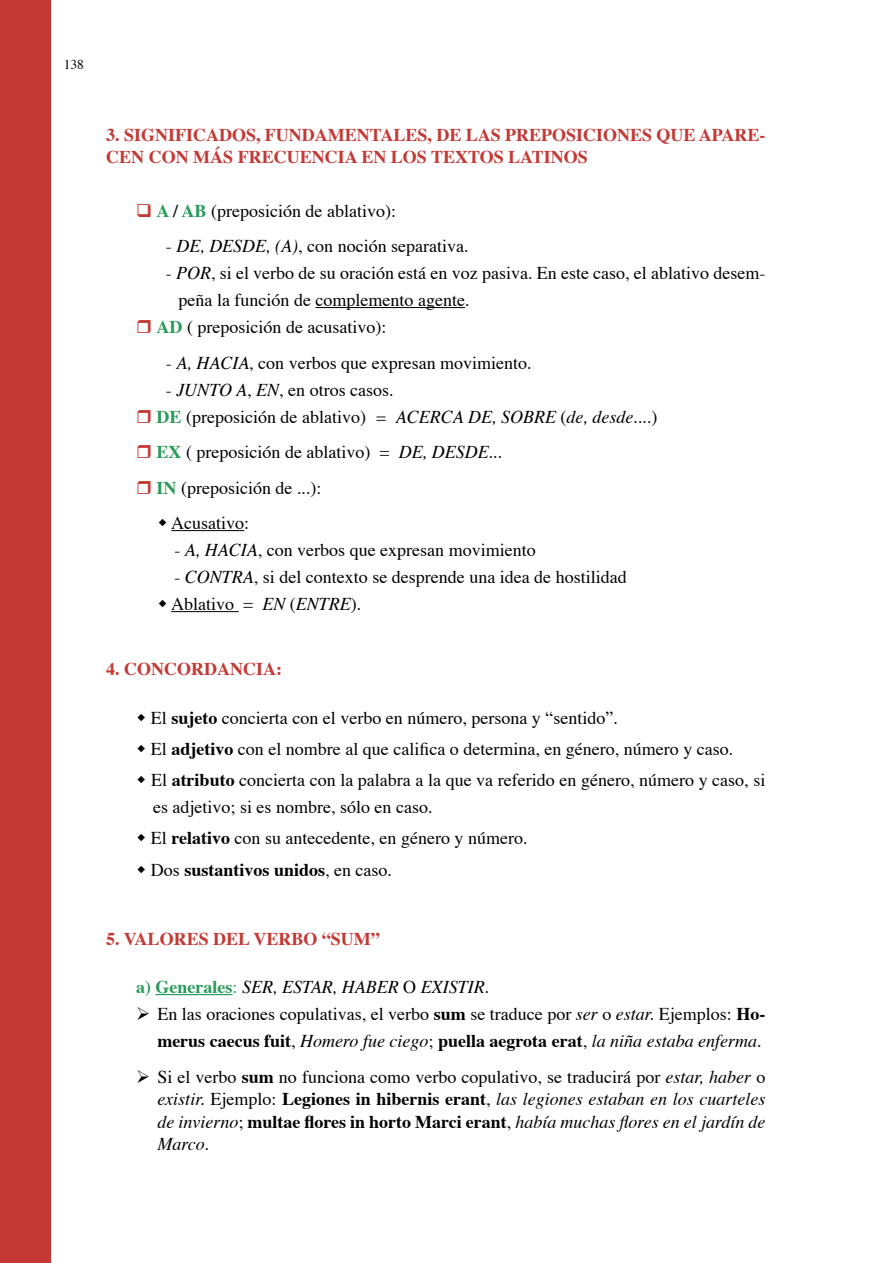
<style>
.page{position:relative;width:893px;height:1263px;background:#fff}
.page>*{position:absolute;margin:0;border:0;box-sizing:border-box;transform-origin:0 0}
.t1{font:18px/27px "Times";color:#000}
.t2{font:italic 18px/22.5px "Times";color:#000;text-align:justify}
.Body_Text_3{font:700 18px/21.6px "Times";color:#c43935}
.t3{font:700 18px "Times";color:#000}
.t4{font:13.5px "Times";color:#000}
.s1{color:#c43935}
.s2{font-weight:700;color:#299b5b}
.s3{font-weight:700}
.s4{font-style:italic}
.s5{font-weight:400}
.s6{font-weight:700;font-style:normal;color:#299b5b}
.s7{font-style:normal;color:#299b5b}
.s8{font-style:normal}
.s9{font-weight:700;font-style:normal}
</style>
<div class="page">
<div style="left:0;top:0;width:51px;height:1263px;background:#c43935"></div>
<hr style="left:316px;top:307px;width:149px;height:1px;background:#000">
<hr style="left:171px;top:530px;width:73px;height:1px;background:#000">
<hr style="left:171px;top:611px;width:68px;height:1px;background:#000">
<hr style="left:156px;top:994px;width:77px;height:1px;background:#299b5b">
<p class="t4" style="left:64px;top:55px;width:22px">138</p>
<p class="Body_Text_3" style="left:106px;top:125px;width:661px">3. SIGNIFICADOS, FUNDAMENTALES, DE LAS PREPOSICIONES QUE APARE-<br>CEN CON MÁS FRECUENCIA EN LOS TEXTOS LATINOS</p>
<p class="t1" style="left:136px;top:198px;width:262px"><span class="s1">❑</span> <span class="s2">A</span> <span class="s3">/</span> <span class="s2">AB</span> (preposición de ablativo):</p>
<p class="t1" style="left:166px;top:234px;width:304px">- <span class="s4">DE, DESDE, (A)</span>, con noción separativa.</p>
<p class="t1" style="left:179px;top:261px;width:588px;text-indent:-13px">- <span class="s4">POR</span>, si el verbo de su oración está en voz pasiva. En este caso, el ablativo desem&shy;peña la función de complemento agente.</p>
<p class="t1" style="left:157px;top:315px;width:231px"><span class="s2">AD</span> ( preposición de acusativo):</p>
<p class="t1" style="left:166px;top:350px;width:367px">- <span class="s4">A, HACIA</span>, con verbos que expresan movimiento.</p>
<p class="t1" style="left:166px;top:377px;width:229px">- <span class="s4">JUNTO A</span>, <span class="s4">EN</span>, en otros casos.</p>
<p class="t1" style="left:157px;top:404px;width:502px"><span class="s2">DE</span> (preposición de ablativo) <span class="s4">= ACERCA DE, SOBRE</span> (<span class="s4">de, desde</span>....)</p>
<p class="t1" style="left:157px;top:440px;width:347px"><span class="s2">EX</span> ( preposición de ablativo) = <span class="s4">DE, DESDE</span>...</p>
<p class="t1" style="left:157px;top:475px;width:166px"><span class="s2">IN</span> (preposición de ...):</p>
<p class="t1" style="left:171px;top:511px;width:79px">Acusativo:</p>
<p class="t1" style="left:174px;top:538px;width:363px">- <span class="s4">A, HACIA</span>, con verbos que expresan movimiento</p>
<p class="t1" style="left:174px;top:565px;width:454px">- <span class="s4">CONTRA</span>, si del contexto se desprende una idea de hostilidad</p>
<p class="t1" style="left:171px;top:592px;width:192px">Ablativo = <span class="s4">EN</span> (<span class="s4">ENTRE</span>)<span class="s4">.</span></p>
<p class="Body_Text_3" style="left:106px;top:659px;width:177px">4. CONCORDANCIA:</p>
<p class="t1" style="left:151px;top:705px;width:468px">El <span class="s3">sujeto</span> concierta con el verbo en número, persona y “sentido”.</p>
<p class="t1" style="left:151px;top:736px;width:584px">El <span class="s3">adjetivo</span> con el nombre al que califica o determina, en género, número y caso.</p>
<p class="t1" style="left:151px;top:768px;width:616px">El <span class="s3">atributo</span> concierta con la palabra a la que va referido en género, número y caso, si es adjetivo; si es nombre, sólo en caso.</p>
<p class="t1" style="left:151px;top:826px;width:378px">El <span class="s3">relativo</span> con su antecedente, en género y número.</p>
<p class="t3" style="left:151px;top:857px;width:243px"><span class="s5">Dos</span> sustantivos unidos<span class="s5">, en caso.</span></p>
<p class="Body_Text_3" style="left:106px;top:928px;width:275px">5. VALORES DEL VERBO “SUM”</p>
<p class="t2" style="left:136px;top:977px;width:355px"><span class="s6">a) Generales</span><span class="s7">:</span> SER, ESTAR, HABER <span class="s8">O</span> EXISTIR.</p>
<p class="t1" style="left:157px;top:1002px;width:610px">En las oraciones copulativas, el verbo <span class="s3">sum</span> se traduce por <span class="s4">ser</span> o <span class="s4">estar.</span> Ejemplos: <span class="s3">Ho&shy;merus caecus fuit</span>, <span class="s4">Homero fue ciego</span>; <span class="s3">puella aegrota erat</span>, <span class="s4">la niña estaba enferma.</span></p>
<p class="t2" style="left:157px;top:1067px;width:610px"><span class="s8">Si el verbo</span> <span class="s9">sum</span> <span class="s8">no funciona como verbo copulativo, se traducirá por</span> estar, haber <span class="s8">o </span>existir. <span class="s8">Ejemplo:</span> <span class="s9">Legiones in hibernis erant</span><span class="s8">,</span> las legiones estaban en los cuarteles de invierno<span class="s8">;</span> <span class="s9">multae flores in horto Marci erant</span><span class="s8">,</span> había muchas flores en el jardín de Marco.</p>
</div>
